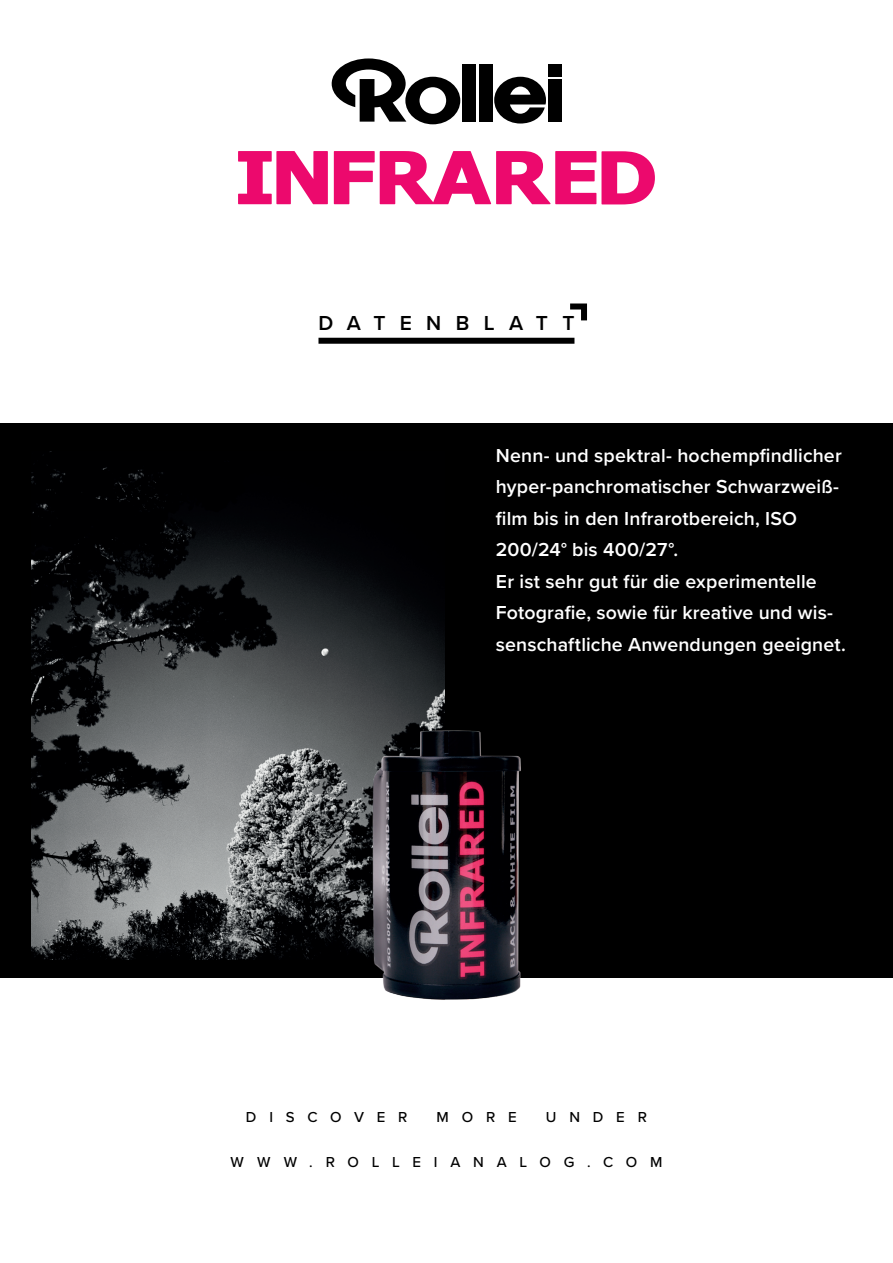
<style>
.page{position:relative;width:893px;height:1263px;background:#fff}
.page>*{position:absolute;margin:0;border:0;box-sizing:border-box;transform-origin:0 0}
.t1{font:600 21px "Proxima Nova";letter-spacing:.685em;color:#000}
.t2{font:600 19.5px/31.5px "Proxima Nova";letter-spacing:.005em;color:#fff}
.t3{font:500 15px "Proxima Nova";letter-spacing:.855em;color:#000}
</style>
<div class="page">
<div style="left:0;top:423px;width:893px;height:555px;background:#000"></div>
<img style="left:32px;top:465px;width:412px;height:495px">
<img style="left:361px;top:714px;width:160px;height:286px">
<svg style="left:238px;top:151px;width:90px;height:53px"></svg>
<svg style="left:334px;top:151px;width:321px;height:53px"></svg>
<svg style="left:494px;top:77px;width:52px;height:47px"></svg>
<div style="left:462px;top:64px;width:13px;height:58px;background:#000"></div>
<div style="left:479px;top:64px;width:13px;height:58px;background:#000"></div>
<div style="left:548px;top:64px;width:13px;height:12px;background:#000"></div>
<div style="left:548px;top:79px;width:13px;height:43px;background:#000"></div>
<svg style="left:332px;top:58px;width:128px;height:66px"></svg>
<div style="left:318px;top:338px;width:256px;height:6px;background:#000"></div>
<svg style="left:570px;top:303px;width:17px;height:18px"></svg>
<p class="t1" style="left:318px;top:308px;width:258px">DATENBLATT</p>
<p class="t2" style="left:496px;top:439px;width:352px">Nenn- und spektral- hochempfindlicher hyper-panchromatischer Schwarzweiß&shy;film bis in den Infrarotbereich, ISO 200/24° bis 400/27°.<br>Er ist sehr gut für die experimentelle Fotografie, sowie für kreative und wis&shy;senschaftliche Anwendungen geeignet.</p>
<p class="t3" style="left:246px;top:1106px;width:163px">DISCOVER</p>
<p class="t3" style="left:437px;top:1106px;width:82px">MORE</p>
<p class="t3" style="left:546px;top:1106px;width:103px">UNDER</p>
<p class="t3" style="left:230px;top:1151px;width:434px">WWW.ROLLEIANALOG.COM</p>
</div>
